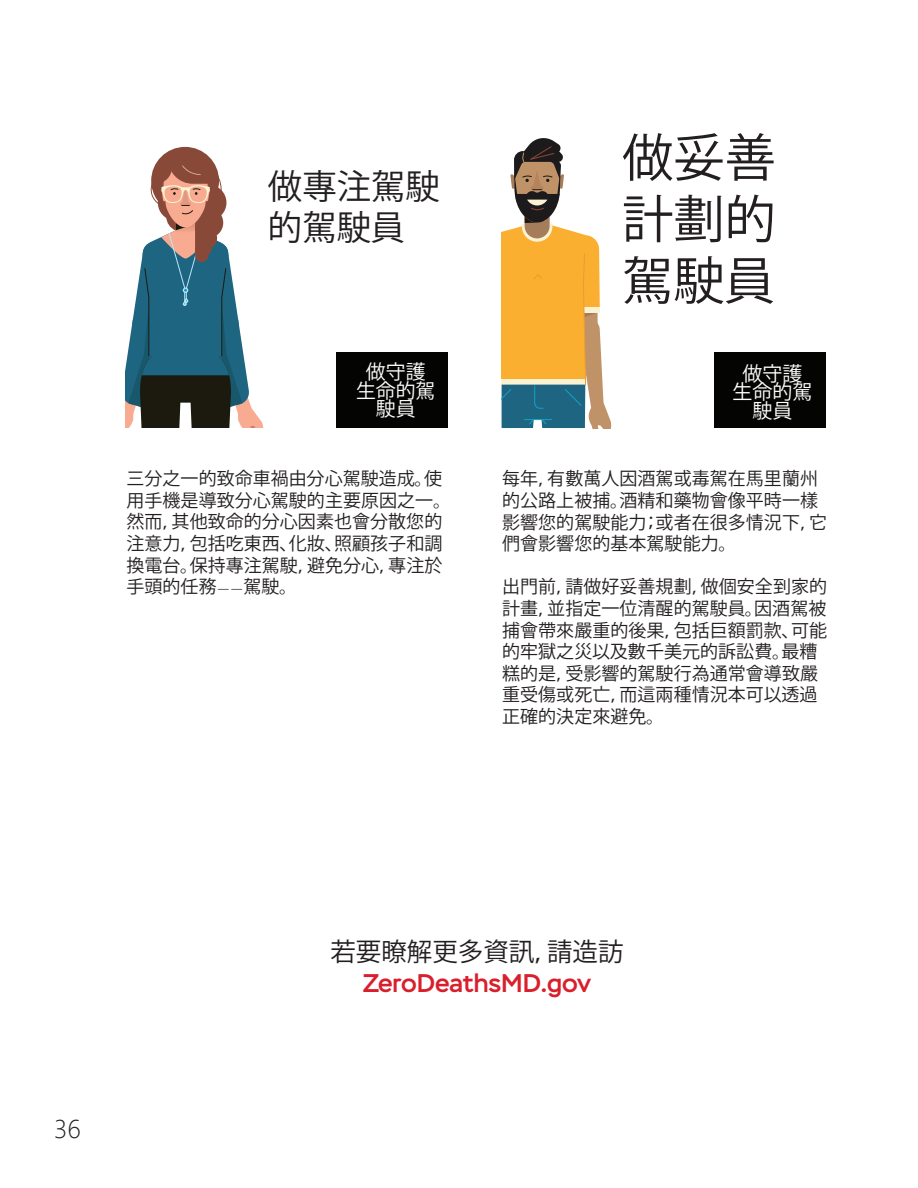
<style>
.page{position:relative;width:918px;height:1188px;background:#fff}
.page>*{position:absolute;margin:0;border:0;box-sizing:border-box;transform-origin:0 0}
.t1{font:51.3px/61.5px "Koz Go Pr 6 N";color:#231f20;text-align:justify}
.t2{font:34.35px/41.2px "Koz Go Pr 6 N";color:#231f20}
.t3{font:500 25.5px/30.6px "Stem";color:#d91f2c;text-align:center}
.t4{font:300 24px "Microsoft Ya Hei";color:#231f20}
.t5{font:19.95px/18.5px "Koz Go Pr 6 N";color:#fff;text-align:center}
.t6{font:19.8px/18.3px "Koz Go Pr 6 N";color:#fff;text-align:center}
.t7{font:18px/21.6px "Koz Go Pr 6 N";letter-spacing:.005em;color:#231f20}
.s1{font-family:"Futura PT";font-weight:300}
.s2{font-family:"Koz Go Pr 6 N";font-weight:400;color:#231f20}
</style>
<div class="page">
<svg style="left:502px;top:138px;width:110px;height:290px"></svg>
<svg style="left:531px;top:186px;width:13px;height:4px"></svg>
<div style="left:714px;top:353px;width:112px;height:75px;background:#040503"></div>
<svg style="left:126px;top:147px;width:138px;height:281px"></svg>
<div style="left:337px;top:353px;width:111px;height:74px;background:#040503"></div>
<p class="t2" style="left:268px;top:166px;width:174px">做專注駕駛的駕駛員</p>
<p class="t6" style="left:356px;top:363px;width:81px">做守護生命的駕駛員</p>
<p class="t7" style="left:126px;top:468px;width:326px">三分之一的致命車禍由分心駕駛造成。使用手機是導致分心駕駛的主要原因之一。然而，其他致命的分心因素也會分散您的注意力，包括吃東西、化妝、照顧孩子和調換電台。保持專注駕駛，避免分心，專注於手頭的任務<span class="s1">——</span>駕駛。</p>
<p class="t1" style="left:622px;top:128px;width:155px">做妥善計劃的駕駛員</p>
<p class="t5" style="left:733px;top:365px;width:81px">做守護生命的駕駛員</p>
<p class="t7" style="left:502px;top:468px;width:326px">每年，有數萬人因酒駕或毒駕在馬里蘭州的公路上被捕。酒精和藥物會像平時一樣影響您的駕駛能力；或者在很多情況下，它們會影響您的基本駕駛能力。</p>
<p class="t7" style="left:502px;top:576px;width:326px">出門前，請做好妥善規劃，做個安全到家的計畫，並指定一位清醒的駕駛員。因酒駕被捕會帶來嚴重的後果，包括巨額罰款、可能的牢獄之災以及數千美元的訴訟費。最糟糕的是，受影響的駕駛行為通常會導致嚴重受傷或死亡，而這兩種情況本可以透過正確的決定來避免。</p>
<h3 class="t4" style="left:54px;top:1113px;width:28px">36</h3>
<p class="t3" style="left:330px;top:937px;width:295px"><span class="s2">若要瞭解更多資訊，請造訪<br></span>ZeroDeathsMD.gov</p>
</div>
